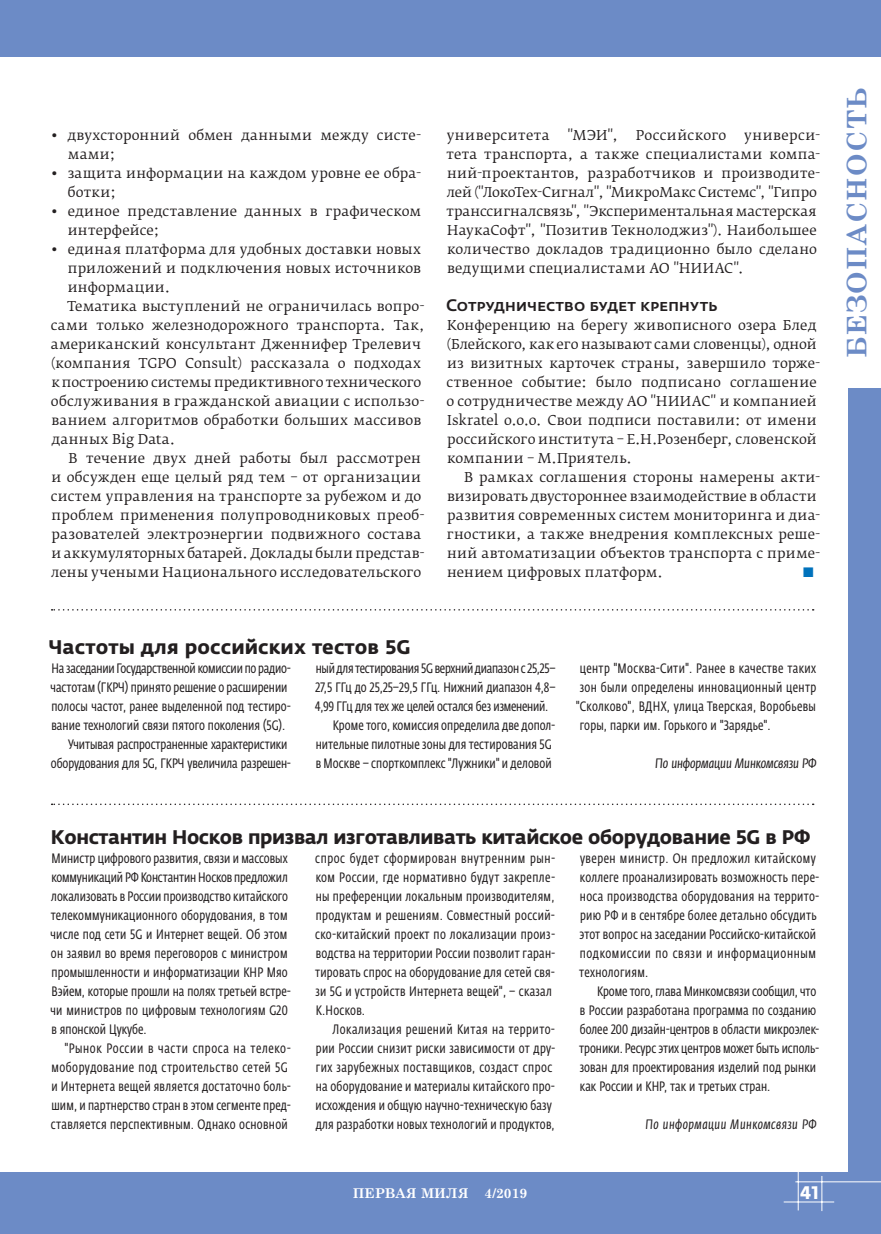
<style>
.page{position:relative;width:881px;height:1234px;background:#fff}
.page>*{position:absolute;margin:0;border:0;box-sizing:border-box;transform-origin:0 0}
.t1{font:700 27px "Century Schoolbook";letter-spacing:.05em;color:#6c8bc6}
.t2{font:700 19.5px "Fedra Sans Pro";letter-spacing:-.02em;color:#231f20}
.t3{font:700 19.5px "Fedra Sans Pro";letter-spacing:.005em;color:#231f20}
.t4{font:700 18px "Fedra Sans Pro";color:#fff}
.t5{font:500 16.5px "Fedra Sans Pro";letter-spacing:-.005em;color:#231f20}
.t6{font:13.5px/19px "Fedra Sans Cond Pro";letter-spacing:.01em;color:#231f20}
.t7{font:13.5px/19px "Fedra Serif B Pro";letter-spacing:.01em;color:#231f20}
.t8{font:13.5px "Fedra Sans Cond Pro";letter-spacing:-.015em;color:#231f20}
.t9{font:13.5px "Fedra Sans Cond Pro";letter-spacing:-.02em;color:#231f20}
.t10{font:italic 13.5px "Fedra Sans Cond Pro";letter-spacing:.01em;color:#231f20;scale:1.1 1}
.t11{font:italic 13.5px "Fedra Sans Cond Pro";letter-spacing:.035em;color:#231f20;scale:1.06 1}
.t12{font:700 13.5px "Century Schoolbook";color:#fff}
.t13{font:13.5px "Fedra Serif B Pro";letter-spacing:.03em;color:#231f20}
.t14{font:13.5px "Fedra Serif B Pro";color:#0072bc}
</style>
<div class="page">
<div style="left:0;top:0;width:880px;height:57px;background:#6c8bc6"></div>
<div style="left:0;top:1172px;width:880px;height:61px;background:#6c8bc6"></div>
<div style="left:847px;top:0;width:33px;height:1233px;background:#6c8bc6"></div>
<hr style="left:783px;top:1201px;width:50px;height:1px;background:#fff">
<hr style="left:797px;top:1171px;width:1px;height:39px;background:#fff">
<hr style="left:821px;top:1175px;width:1px;height:35px;background:#fff">
<hr style="left:795px;top:1181px;width:85px;height:1px;background:#fff">
<div style="left:846px;top:57px;width:34px;height:330px;background:#fff"></div>
<svg style="left:52px;top:609px;width:761px;height:1px"></svg>
<svg style="left:52px;top:803px;width:761px;height:1px"></svg>
<p class="t7" style="left:68px;top:125px;width:355px;text-indent:-16px">• двухсторонний обмен данными между систе&shy;мами;</p>
<p class="t7" style="left:68px;top:163px;width:355px;text-indent:-16px">• защита информации на каждом уровне ее обра&shy;ботки;</p>
<p class="t7" style="left:68px;top:201px;width:355px;text-indent:-16px">• единое представление данных в графическом интерфейсе;</p>
<p class="t7" style="left:51px;top:239px;width:371px">• единая платформа для удобных доставки новых</p>
<p class="t7" style="left:68px;top:258px;width:355px">приложений и подключения новых источников</p>
<p class="t7" style="left:68px;top:277px;width:104px">информации.</p>
<p class="t7" style="left:67px;top:296px;width:359px">Тематика выступлений не ограничилась вопро-</p>
<p class="t7" style="left:51px;top:315px;width:375px">сами только железнодорожного транспорта. Так,</p>
<p class="t7" style="left:51px;top:334px;width:371px">американский консультант Дженнифер Трелевич</p>
<p class="t7" style="left:51px;top:354px;width:371px">(компания TGPO Consult) рассказала о подходах</p>
<p class="t7" style="left:51px;top:373px;width:371px">к построению системы предиктивного технического</p>
<p class="t7" style="left:51px;top:392px;width:375px">обслуживания в гражданской авиации с использо-</p>
<p class="t7" style="left:51px;top:411px;width:371px">ванием алгоритмов обработки больших массивов</p>
<p class="t7" style="left:52px;top:430px;width:125px">данных Big Data.</p>
<p class="t7" style="left:68px;top:449px;width:354px">В течение двух дней работы был рассмотрен</p>
<p class="t7" style="left:51px;top:468px;width:371px">и обсужден еще целый ряд тем – от организации</p>
<p class="t7" style="left:51px;top:487px;width:372px">систем управления на транспорте за рубежом и до</p>
<p class="t7" style="left:51px;top:506px;width:374px">проблем применения полупроводниковых преоб-</p>
<p class="t7" style="left:52px;top:525px;width:371px">разователей электроэнергии подвижного состава</p>
<p class="t7" style="left:51px;top:544px;width:374px">и аккумуляторных батарей. Доклады были представ-</p>
<p class="t7" style="left:51px;top:563px;width:371px">лены учеными Национального исследовательского</p>
<p class="t13" style="left:446px;top:126px;width:104px">университета</p>
<p class="t7" style="left:567px;top:125px;width:52px">"МЭИ",</p>
<p class="t7" style="left:635px;top:125px;width:92px">Российского</p>
<p class="t7" style="left:446px;top:125px;width:375px;text-indent:297px">универси&shy;тета транспорта, а также специалистами компа&shy;ний-проектантов, разработчиков и производите&shy;лей ("ЛокоТех-Сигнал", "МикроМакс Системc", "Гипро транссигналсвязь", "Экспериментальная мастерская НаукаСофт", "Позитив Текнолоджиз"). Наибольшее количество докладов традиционно было сделано ведущими специалистами АО "НИИАС".</p>
<p class="t5" style="left:446px;top:295px;width:272px">Сотрудничество будет крепнуть</p>
<p class="t7" style="left:446px;top:315px;width:375px">Конференцию на берегу живописного озера Блед (Блейского, как его называют сами словенцы), одной из визитных карточек страны, завершило торже&shy;ственное событие: было подписано соглашение о сотрудничестве между АО "НИИАС" и компанией Iskratel o.o.o. Свои подписи поставили: от имени российского института – Е.Н.Розенберг, словенской компании – М.Приятель.</p>
<p class="t7" style="left:447px;top:468px;width:375px;text-indent:17px">В рамках cоглашения стороны намерены акти&shy;визировать двустороннее взаимодействие в области развития современных систем мониторинга и диа&shy;гностики, а также внедрения комплексных реше&shy;ний автоматизации объектов транспорта с приме&shy;нением цифровых платформ.</p>
<p class="t14" style="left:801px;top:564px;width:14px">■</p>
<h2 class="t3" style="left:48px;top:634px;width:364px">Частоты для российских тестов 5G</h2>
<p class="t8" style="left:51px;top:659px;width:240px">На заседании Государственной комиссии по радио-</p>
<p class="t6" style="left:50px;top:677px;width:238px">частотам (ГКРЧ) принято решение о расширении</p>
<p class="t6" style="left:51px;top:696px;width:240px">полосы частот, ранее выделенной под тестиро-</p>
<p class="t6" style="left:51px;top:715px;width:235px">вание технологий связи пятого поколения (5G).</p>
<p class="t6" style="left:68px;top:734px;width:221px">Учитывая распространенные характеристики</p>
<p class="t6" style="left:51px;top:753px;width:241px">оборудования для 5G, ГКРЧ увеличила разрешен-</p>
<p class="t9" style="left:315px;top:659px;width:241px">ный для тестирования 5G верхний диапазон с25,25–</p>
<p class="t6" style="left:315px;top:677px;width:241px">27,5 ГГц до 25,25–29,5 ГГц. Нижний диапазон 4,8–</p>
<p class="t8" style="left:315px;top:697px;width:234px">4,99 ГГц для тех же целей остался без изменений.</p>
<p class="t6" style="left:332px;top:715px;width:224px">Кроме того, комиссия определила две допол-</p>
<p class="t6" style="left:315px;top:734px;width:237px">нительные пилотные зоны для тестирования 5G</p>
<p class="t6" style="left:315px;top:753px;width:237px">в Москве – спорткомплекс "Лужники" и деловой</p>
<p class="t6" style="left:576px;top:658px;width:241px;text-align:justify">центр "Москва-Сити". Ранее в качестве таких зон были определены инновационный центр "Сколково", ВДНХ, улица Тверская, Воробьевы горы, парки им. Горького и "Зарядье".</p>
<p class="t10" style="left:654px;top:754px;width:148px">По информации Минкомсвязи РФ</p>
<h2 class="t2" style="left:51px;top:824px;width:761px">Константин Носков призвал изготавливать китайское оборудование 5G в РФ</h2>
<p class="t6" style="left:50px;top:848px;width:241px">Министр цифрового развития, связи и массовых коммуникаций РФ Константин Носков предложил локализовать в России производство китайского телекоммуникационного оборудования, в том числе под сети 5G и Интернет вещей. Об этом он заявил во время переговоров с министром промышленности и информатизации КНР Мяо Вэйем, которые прошли на полях третьей встре&shy;чи министров по цифровым технологиям G20 в японской Цукубе.</p>
<p class="t6" style="left:51px;top:1038px;width:241px;text-indent:14px">"Рынок России в части спроса на телеко&shy;моборудование под строительство сетей 5G и Интернета вещей является достаточно боль&shy;шим, и партнерство стран в этом сегменте пред&shy;ставляется перспективным. Однако основной</p>
<p class="t6" style="left:579px;top:848px;width:241px">уверен министр. Он предложил китайскому коллеге проанализировать возможность пере&shy;носа производства оборудования на террито&shy;рию РФ и в сентябре более детально обсудить этот вопрос на заседании Российско-китайской подкомиссии по связи и информационным технологиям.</p>
<p class="t6" style="left:579px;top:981px;width:241px;text-indent:18px">Кроме того, глава Минкомсвязи сообщил, что в России разработана программа по созданию более 200 дизайн-центров в области микроэлек&shy;троники. Ресурс этих центров может быть исполь&shy;зован для проектирования изделий под рынки как России и КНР, так и третьих стран.</p>
<p class="t11" style="left:645px;top:1116px;width:163px">По информации Минкомсвязи РФ</p>
<p class="t6" style="left:315px;top:848px;width:241px">спрос будет сформирован внутренним рын&shy;ком России, где нормативно будут закрепле&shy;ны преференции локальным производителям, продуктам и решениям. Совместный россий&shy;ско-китайский проект по локализации произ&shy;водства на территории России позволит гаран&shy;тировать спрос на оборудование для сетей свя&shy;зи 5G и устройств Интернета вещей", – сказал К.Носков.</p>
<p class="t6" style="left:315px;top:1020px;width:241px;text-indent:17px">Локализация решений Китая на террито&shy;рии России снизит риски зависимости от дру&shy;гих зарубежных поставщиков, создаст спрос на оборудование и материалы китайского про&shy;исхождения и общую научно-техническую базу для разработки новых технологий и продуктов,</p>
<p class="t12" style="left:352px;top:1181px;width:176px">ПЕРВАЯ МИЛЯ 4/2019</p>
<h3 class="t4" style="left:800px;top:1180px;width:20px">41</h3>
<h1 class="t1" style="left:835px;top:358px;width:272px;rotate:-90deg">Безопасность</h1>
</div>
